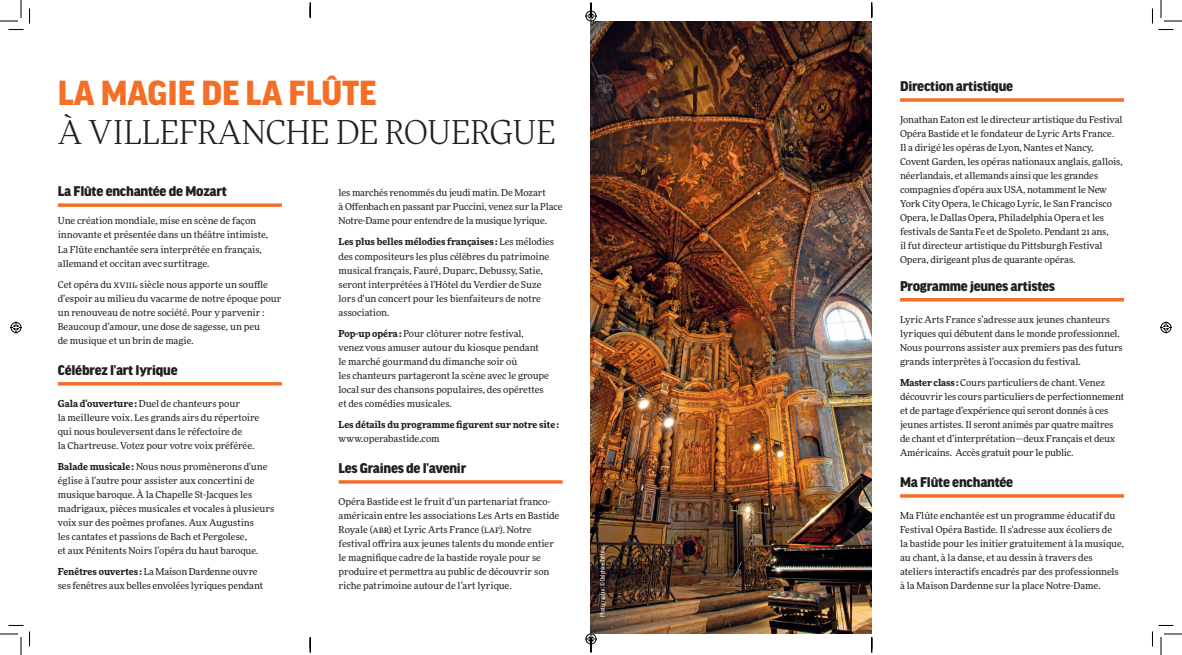
<style>
.page{position:relative;width:1182px;height:655px;background:#fff}
.page>*{position:absolute;margin:0;border:0;box-sizing:border-box;transform-origin:0 0}
.t1{font:900 33.5px "Good Pro";color:#f36f28}
.t2{font:300 33px "More Pro";color:#231f20}
.Headline{font:900 15px "Good Headline Pro";letter-spacing:-.015em;color:#231f20}
.Body_Text{font:9.5px/14px "More Pro";color:#231f20}
.Body_Text-2{font:700 9.5px/14px "More Pro";color:#231f20}
.t3{font:6.5px "Good Pro Cond News";color:#fff}
.s1{font-size:5.5px}
.s2{font-weight:700}
.s3{font-weight:400}
</style>
<div class="page">
<hr style="left:338px;top:480px;width:224px;height:3px;background:#f36f28">
<svg style="left:900px;top:98px;width:224px;height:4px"></svg>
<hr style="left:900px;top:298px;width:224px;height:3px;background:#f36f28">
<hr style="left:900px;top:494px;width:224px;height:3px;background:#f36f28">
<svg style="left:58px;top:203px;width:224px;height:4px"></svg>
<hr style="left:58px;top:382px;width:224px;height:3px;background:#f36f28">
<img style="left:591px;top:21px;width:280px;height:612px">
<svg style="left:0;top:0;width:30px;height:30px"></svg>
<svg style="left:0;top:625px;width:30px;height:29px"></svg>
<svg style="left:1152px;top:0;width:30px;height:30px"></svg>
<svg style="left:1152px;top:625px;width:30px;height:29px"></svg>
<svg style="left:10px;top:321px;width:12px;height:12px"></svg>
<svg style="left:1160px;top:321px;width:12px;height:12px"></svg>
<svg style="left:310px;top:3px;width:1px;height:15px"></svg>
<svg style="left:310px;top:637px;width:1px;height:15px"></svg>
<svg style="left:585px;top:3px;width:12px;height:19px"></svg>
<svg style="left:585px;top:632px;width:12px;height:20px"></svg>
<svg style="left:871px;top:3px;width:1px;height:15px"></svg>
<svg style="left:871px;top:637px;width:1px;height:15px"></svg>
<p class="t1" style="left:58px;top:74px;width:320px">LA MAGIE DE LA FLÛTE</p>
<p class="t2" style="left:58px;top:111px;width:499px">À VILLEFRANCHE DE ROUERGUE</p>
<p class="Headline" style="left:58px;top:184px;width:170px">La Flûte enchantée de Mozart</p>
<p class="Body_Text" style="left:58px;top:213px;width:212px">Une création mondiale, mise en scène de façon innovante et présentée dans un théâtre intimiste, La Flûte enchantée sera interprétée en français, allemand et occitan avec surtitrage.</p>
<p class="Body_Text" style="left:58px;top:276px;width:225px">Cet opéra du xviii<span class="s1">e</span> siècle nous apporte un souffle d’espoir au milieu du vacarme de notre époque pour un renouveau de notre société. Pour y parvenir :<br>Beaucoup d’amour, une dose de sagesse, un peu<br>de musique et un brin de magie.</p>
<p class="Headline" style="left:58px;top:363px;width:121px">Célébrez l’art lyrique</p>
<p class="Body_Text" style="left:58px;top:395px;width:203px"><span class="s2">Gala d'ouverture:</span> Duel de chanteurs pour<br>la meilleure voix. Les grands airs du répertoire qui nous bouleversent dans le réfectoire de<br>la Chartreuse. Votez pour votre voix préférée.</p>
<p class="Body_Text" style="left:58px;top:458px;width:218px"><span class="s2">Balade musicale:</span> Nous nous promènerons d'une église à l'autre pour assister aux concertini de musique baroque. À la Chapelle St-Jacques les madrigaux, pièces musicales et vocales à plusieurs voix sur des poèmes profanes. Aux Augustins<br>les cantates et passions de Bach et Pergolese,<br>et aux Pénitents Noirs l’opéra du haut baroque.</p>
<p class="Body_Text" style="left:58px;top:563px;width:207px"><span class="s2">Fenêtres ouvertes:</span> La Maison Dardenne ouvre ses fenêtres aux belles envolées lyriques pendant</p>
<p class="Body_Text" style="left:338px;top:185px;width:225px">les marchés renommés du jeudi matin. De Mozart<br>à Offenbach en passant par Puccini, venez sur la Place<br>Notre-Dame pour entendre de la musique lyrique.</p>
<p class="Body_Text" style="left:338px;top:234px;width:217px"><span class="s2">Les plus belles mélodies françaises :</span> Les mélodies des compositeurs les plus célèbres du patrimoine musical français, Fauré, Duparc, Debussy, Satie, seront interprétées à l'Hôtel du Verdier de Suze lors d'un concert pour les bienfaiteurs de notre association.</p>
<p class="Body_Text" style="left:338px;top:325px;width:212px"><span class="s2">Pop-up opéra:</span> Pour clôturer notre festival, venez vous amuser autour du kiosque pendant le marché gourmand du dimanche soir où<br>les chanteurs partageront la scène avec le groupe local sur des chansons populaires, des opérettes et des comédies musicales.</p>
<p class="Body_Text-2" style="left:338px;top:416px;width:222px">Les détails du programme figurent sur notre site: <span class="s3">www.operabastide.com</span></p>
<p class="Headline" style="left:338px;top:461px;width:129px">Les Graines de l’avenir</p>
<p class="Body_Text" style="left:338px;top:493px;width:222px">Opéra Bastide est le fruit d’un partenariat franco&shy;américain entre les associations Les Arts en Bastide Royale (abr) et Lyric Arts France (laf). Notre festival offrira aux jeunes talents du monde entier le magnifique cadre de la bastide royale pour se produire et permettra au public de découvrir son riche patrimoine autour de l’art lyrique.</p>
<p class="t3" style="left:599px;top:616px;width:73px;rotate:-90deg">Photographie: ©Delphine Trébosc</p>
<p class="Headline" style="left:900px;top:79px;width:115px">Direction artistique</p>
<p class="Body_Text" style="left:900px;top:112px;width:224px">Jonathan Eaton est le directeur artistique du Festival Opéra Bastide et le fondateur de Lyric Arts France.<br>Il a dirigé les opéras de Lyon, Nantes et Nancy, Covent Garden, les opéras nationaux anglais, gallois, néerlandais, et allemands ainsi que les grandes compagnies d'opéra aux USA, notamment le New York City Opera, le Chicago Lyric, le San Francisco Opera, le Dallas Opera, Philadelphia Opera et les festivals de Santa Fe et de Spoleto. Pendant 21 ans,<br>il fut directeur artistique du Pittsburgh Festival Opera, dirigeant plus de quarante opéras.</p>
<p class="Headline" style="left:900px;top:279px;width:157px">Programme jeunes artistes</p>
<p class="Body_Text" style="left:900px;top:311px;width:224px">Lyric Arts France s’adresse aux jeunes chanteurs lyriques qui débutent dans le monde professionnel.<br>Nous pourrons assister aux premiers pas des futurs grands interprètes à l’occasion du festival.</p>
<p class="Body_Text" style="left:900px;top:374px;width:225px"><span class="s2">Master class:</span> Cours particuliers de chant. Venez découvrir les cours particuliers de perfectionnement et de partage d’expérience qui seront donnés à ces jeunes artistes. Il seront animés par quatre maîtres de chant et d’interprétation—deux Français et deux Américains. Accès gratuit pour le public.</p>
<p class="Headline" style="left:900px;top:475px;width:115px">Ma Flûte enchantée</p>
<p class="Body_Text" style="left:900px;top:507px;width:225px">Ma Flûte enchantée est un programme éducatif du Festival Opéra Bastide. Il s'adresse aux écoliers de<br>la bastide pour les initier gratuitement à la musique, au chant, à la danse, et au dessin à travers des ateliers interactifs encadrés par des professionnels à la Maison Dardenne sur la place Notre-Dame.</p>
</div>
